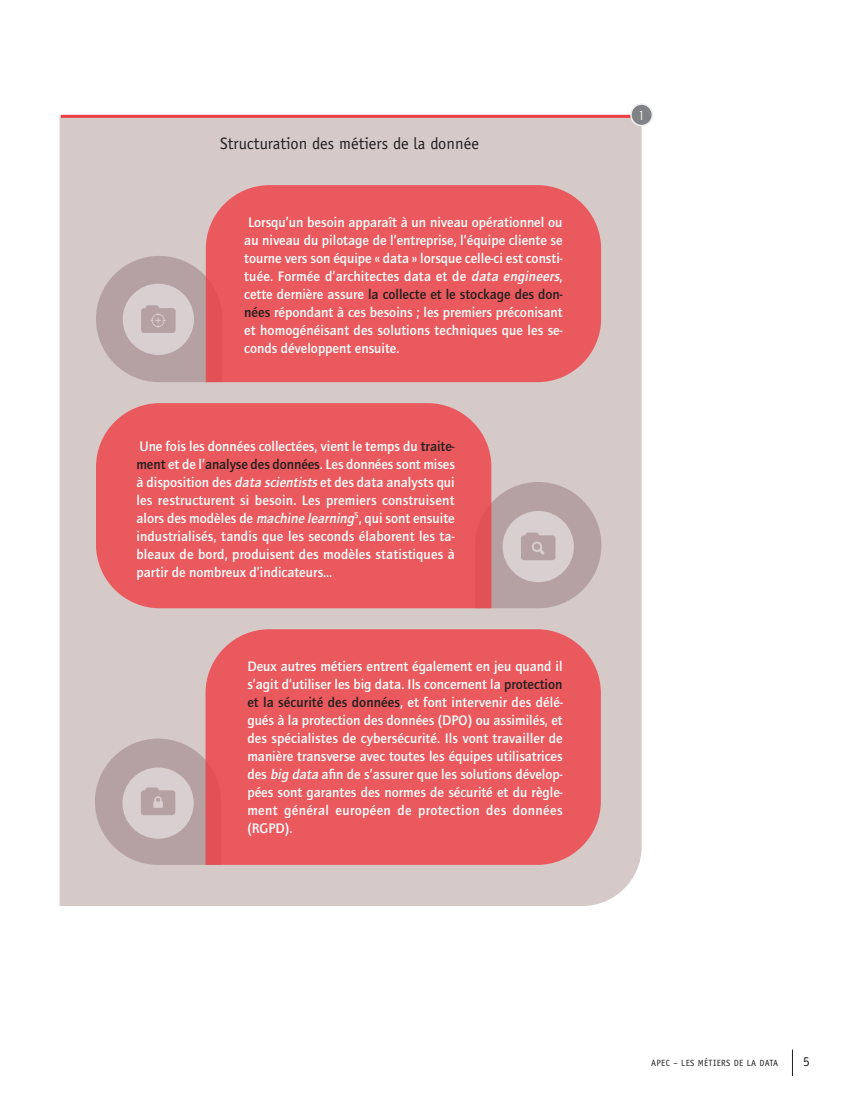
<style>
.page{position:relative;width:851px;height:1106px;background:#fff}
.page>*{position:absolute;margin:0;border:0;box-sizing:border-box;transform-origin:0 0}
.t1{font:16.5px "Officina Sans";color:#231f20}
.t2{font:700 14.25px/18px "Quay Itc T";letter-spacing:.005em;color:#fff;text-align:justify}
.t3{font:13.5px "Officina Sans";color:#231f20}
.t4{font:12.3px "Century Gothic";color:#fff}
.t5{font:9px "Officina Sans";letter-spacing:.04em;color:#231f20}
.s1{font-style:italic}
.s2{color:#231f20}
</style>
<div class="page">
<svg style="left:792px;top:1049px;width:1px;height:27px"></svg>
<div style="left:60px;top:115px;width:581px;height:791px;background:#d6cac9"></div>
<svg style="left:95px;top:738px;width:110px;height:127px;background:#c2b1b2"></svg>
<svg style="left:96px;top:256px;width:110px;height:126px;background:#c1b1b1"></svg>
<svg style="left:491px;top:482px;width:110px;height:126px;background:#c1b0b1"></svg>
<div style="left:205px;top:629px;width:395px;height:236px;background:#e9595d"></div>
<div style="left:206px;top:185px;width:395px;height:197px;background:#e9595d"></div>
<div style="left:96px;top:403px;width:395px;height:205px;background:#e9595d"></div>
<hr style="left:61px;top:115px;width:580px;height:3px;background:#ee3d43">
<div style="left:631px;top:104px;width:21px;height:22px;background:#808285;border-radius:50%"></div>
<div style="left:630px;top:103px;width:23px;height:23px;border:2px solid #eeeeef;border-radius:50%"></div>
<p class="t1" style="left:220px;top:133px;width:260px">Structuration des métiers de la donnée</p>
<p class="t2" style="left:244px;top:213px;width:320px">Lorsqu’un besoin apparaît à un niveau opérationnel ou au niveau du pilotage de l’entreprise, l’équipe cliente se tourne vers son équipe « data » lorsque celle-ci est consti&shy;tuée. Formée d’architectes data et de <span class="s1">data engineers</span>, cette dernière assure <span class="s2">la collecte et le stockage des don&shy;nées</span> répondant à ces besoins ; les premiers préconisant et homogénéisant des solutions techniques que les se&shy;conds développent ensuite.</p>
<p class="t2" style="left:136px;top:437px;width:320px">Une fois les données collectées, vient le temps du <span class="s2">traite&shy;ment</span> et de l’<span class="s2">analyse des données</span>. Les données sont mises à disposition des <span class="s1">data scientists</span> et des data analysts qui les restructurent si besoin. Les premiers construisent alors des modèles de <span class="s1">machine learning</span><sup>5</sup>, qui sont ensuite industrialisés, tandis que les seconds élaborent les ta&shy;bleaux de bord, produisent des modèles statistiques à partir de nombreux d’indicateurs…</p>
<p class="t2" style="left:247px;top:657px;width:317px">Deux autres métiers entrent également en jeu quand il s’agit d’utiliser les big data. Ils concernent la <span class="s2">protection et la sécurité des données</span>, et font intervenir des délé&shy;gués à la protection des données (DPO) ou assimilés, et des spécialistes de cybersécurité. Ils vont travailler de manière transverse avec toutes les équipes utilisatrices des <span class="s1">big data</span> afin de s’assurer que les solutions dévelop&shy;pées sont garantes des normes de sécurité et du règle&shy;ment général européen de protection des données (RGPD).</p>
<p class="t4" style="left:638px;top:108px;width:8px">1</p>
<p class="t5" style="left:651px;top:1057px;width:128px">APEC – LES MÉTIERS DE LA DATA</p>
<p class="t3" style="left:802px;top:1053px;width:8px">5</p>
</div>
